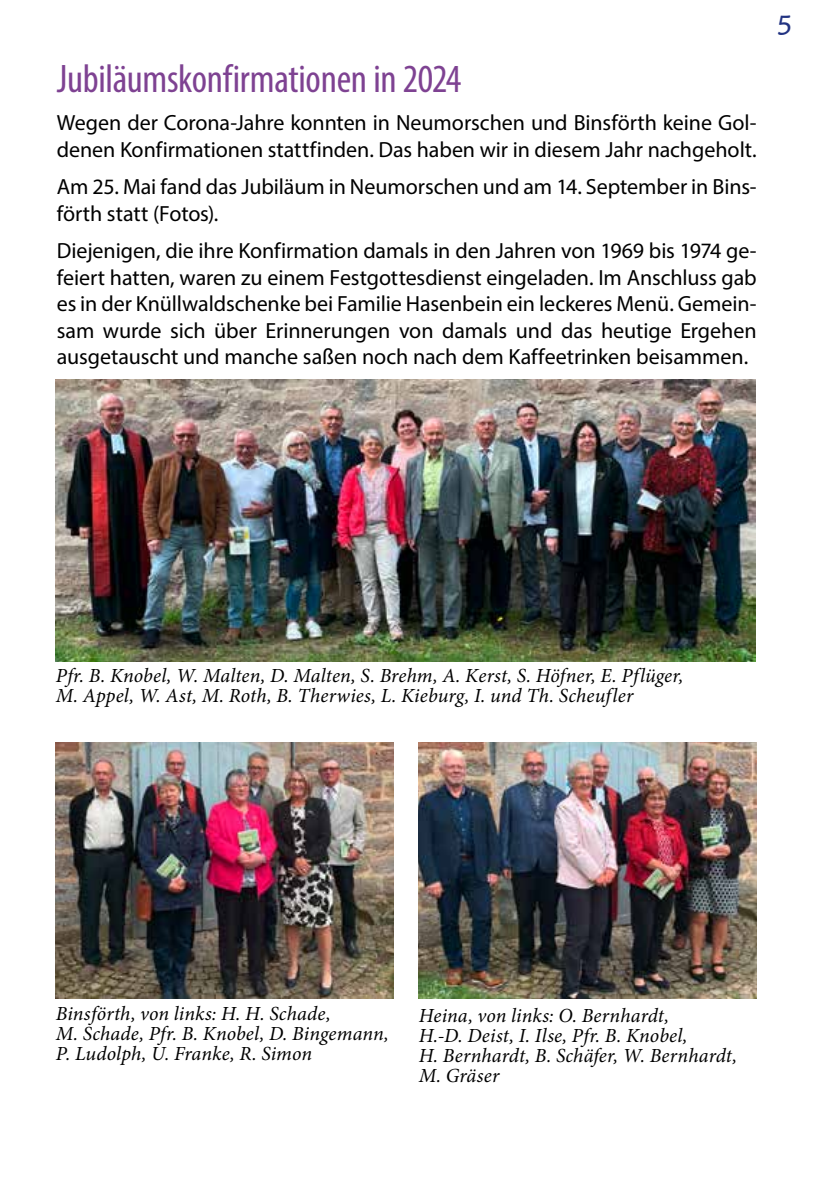
<style>
.page{position:relative;width:840px;height:1191px;background:#fff}
.page>*{position:absolute;margin:0;border:0;box-sizing:border-box;transform-origin:0 0}
.t1{font:condensed 40px "Myriad Pro";letter-spacing:-.005em;color:#7e4292}
.t2{font:28px "Maiandra GD";color:#223382}
.t3{font:22px/26.4px "Myriad Pro";letter-spacing:-.005em;color:#000}
.t4{font:italic 20px/20px "Minion Pro";letter-spacing:.005em;color:#000}
</style>
<div class="page">
<img style="left:56px;top:379px;width:699px;height:282px">
<img style="left:56px;top:743px;width:337px;height:255px">
<img style="left:418px;top:743px;width:338px;height:255px">
<h1 class="t1" style="left:57px;top:55px;width:406px">Jubiläumskonfirmationen in 2024</h1>
<p class="t3" style="left:57px;top:109px;width:701px">Wegen der Corona-Jahre konnten in Neumorschen und Binsförth keine Gol&shy;denen Konfirmationen stattfinden. Das haben wir in diesem Jahr nachgeholt.</p>
<p class="t3" style="left:57px;top:173px;width:701px">Am 25. Mai fand das Jubiläum in Neumorschen und am 14. September in Bins&shy;förth statt (Fotos).</p>
<p class="t3" style="left:57px;top:237px;width:701px;text-align:justify">Diejenigen, die ihre Konfirmation damals in den Jahren von 1969 bis 1974 ge&shy;feiert hatten, waren zu einem Festgottesdienst eingeladen. Im Anschluss gab es in der Knüllwaldschenke bei Familie Hasenbein ein leckeres Menü. Gemein&shy;sam wurde sich über Erinnerungen von damals und das heutige Ergehen ausgetauscht und manche saßen noch nach dem Kaffeetrinken beisammen.</p>
<p class="t2" style="left:776px;top:8px;width:17px">5</p>
<p class="t4" style="left:56px;top:666px;width:629px">Pfr. B. Knobel, W. Malten, D. Malten, S. Brehm, A. Kerst, S. Höfner, E. Pflüger,<br>M. Appel, W. Ast, M. Roth, B. Therwies, L. Kieburg, I. und Th. Scheufler</p>
<p class="t4" style="left:56px;top:1003px;width:334px">Binsförth, von links: H. H. Schade,<br>M. Schade, Pfr. B. Knobel, D. Bingemann,<br>P. Ludolph, U. Franke, R. Simon</p>
<p class="t4" style="left:418px;top:1005px;width:319px">Heina, von links: O. Bernhardt,<br>H.-D. Deist, I. Ilse, Pfr. B. Knobel,<br>H. Bernhardt, B. Schäfer, W. Bernhardt,<br>M. Gräser</p>
</div>
